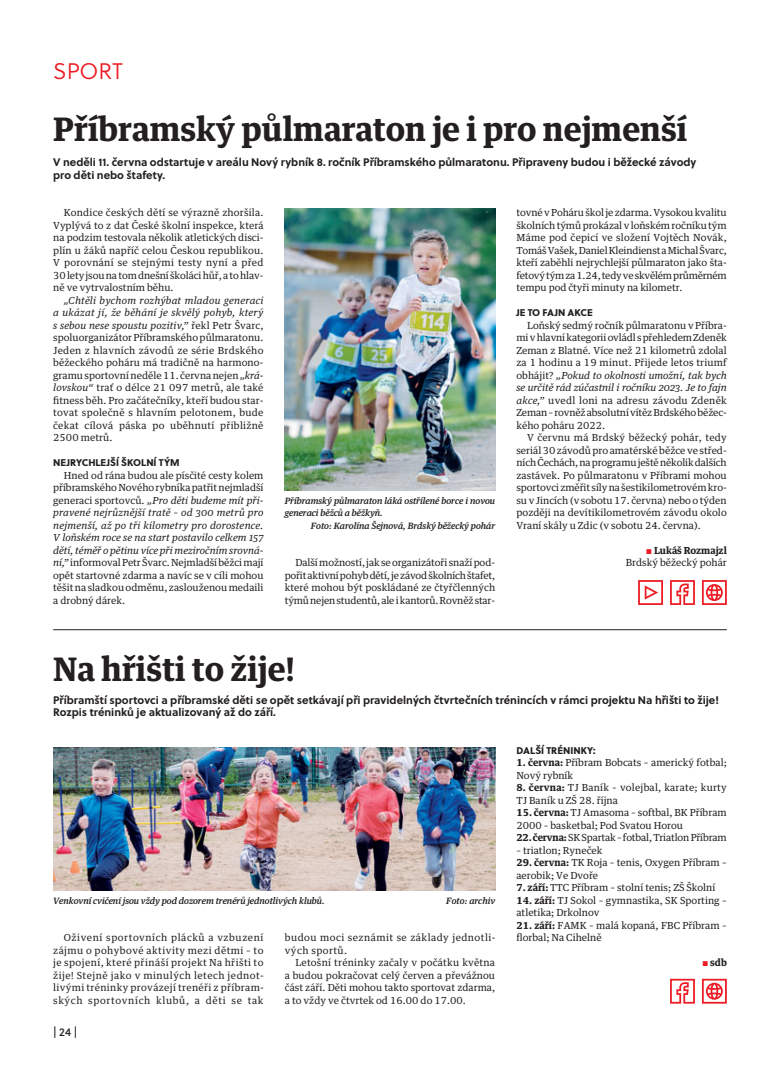
<style>
.page{position:relative;width:780px;height:1088px;background:#fff}
.page>*{position:absolute;margin:0;border:0;box-sizing:border-box;transform-origin:0 0}
.t1{font:700 32.5px "Guardian Text Egyp";color:#231f20}
.t2{font:22.5px "Soleil Lt";letter-spacing:-.005em;color:#ed1c24}
.t3{font:11.25px "Soleil Bk";color:#231f20}
.t4{font:700 11px/12.5px "Soleil";color:#231f20}
.t5{font:9.75px/12.5px "Guardian Text Egyp";color:#231f20;text-align:justify}
.t6{font:9.75px/12.5px "Guardian Text Egyp";letter-spacing:.02em;color:#231f20}
.t7{font:9.75px "Soleil Xb";color:#231f20}
.t8{font:9.75px/12.5px "Guardian Text Egyp";letter-spacing:.045em;color:#231f20}
.t9{font:700 9.75px "Guardian Text Egyp";color:#231f20}
.t10{font:italic 500 8.75px/12.5px "Guardian Text Egyp";color:#231f20}
.s1{font-style:italic}
.s2{font-family:"Soleil Bk";font-size:9.62px;color:#ed1c24}
.s3{font-weight:700}
.s4{font-family:"Soleil Bk";font-weight:400;font-size:9.62px;color:#ed1c24}
</style>
<div class="page">
<svg style="left:638px;top:580px;width:25px;height:25px"></svg>
<svg style="left:670px;top:580px;width:24px;height:25px"></svg>
<svg style="left:702px;top:580px;width:24px;height:25px"></svg>
<img style="left:285px;top:209px;width:210px;height:282px">
<svg style="left:670px;top:979px;width:24px;height:24px"></svg>
<svg style="left:702px;top:979px;width:24px;height:24px"></svg>
<img style="left:53px;top:748px;width:442px;height:143px">
<hr style="left:53px;top:629px;width:673px;height:1px;background:#231f20">
<h2 class="t2" style="left:53px;top:58px;width:71px">SPORT</h2>
<h1 class="t1" style="left:53px;top:114px;width:635px">Příbramský půlmaraton je i pro nejmenší</h1>
<p class="t4" style="left:53px;top:157px;width:644px">V neděli 11. června odstartuje v areálu Nový rybník 8. ročník Příbramského půlmaratonu. Připraveny budou i běžecké závody pro děti nebo štafety.</p>
<p class="t5" style="left:53px;top:207px;width:212px;text-indent:11px">Kondice českých dětí se výrazně zhoršila.<br>Vyplývá to z dat České školní inspekce, která na podzim testovala několik atletických disci&shy;plín u žáků napříč celou Českou republikou.<br>V porovnání se stejnými testy nyní a před 30 lety jsou na tom dnešní školáci hůř, a to hlav&shy;ně ve vytrvalostním běhu.</p>
<p class="t5" style="left:53px;top:295px;width:212px;text-indent:11px"><span class="s1">„Chtěli bychom rozhýbat mladou generaci a ukázat jí, že běhání je skvělý pohyb, který s sebou nese spoustu pozitiv,”</span> řekl Petr Švarc, spoluorganizátor Příbramského půlmaratonu.<br>Jeden z hlavních závodů ze série Brdského běžeckého poháru má tradičně na harmono&shy;gramu sportovní neděle 11. června nejen<span class="s1">„krá&shy;lovskou“</span> trať o délce 21 097 metrů, ale také fitness běh. Pro začátečníky, kteří budou star&shy;tovat společně s hlavním pelotonem, bude čekat cílová páska po uběhnutí přibližně 2500 metrů.</p>
<p class="t7" style="left:53px;top:459px;width:128px">NEJRYCHLEJŠÍ ŠKOLNÍ TÝM</p>
<p class="t5" style="left:53px;top:470px;width:212px;text-indent:11px">Hned od rána budou ale písčité cesty kolem příbramského Nového rybníka patřit nejmladší generaci sportovců. <span class="s1">„Pro děti budeme mít při&shy;pravené nejrůznější tratě – od 300 metrů pro nejmenší, až po tři kilometry pro dorostence.<br>V loňském roce se na start postavilo celkem 157 dětí, téměř o pětinu více při meziročním srovná&shy;ní,”</span> informoval Petr Švarc. Nejmladší běžci mají opět startovné zdarma a navíc se v cíli mohou těšit na sladkou odměnu, zaslouženou medaili a drobný dárek.</p>
<p class="t10" style="left:285px;top:495px;width:212px">Příbramský půlmaraton láká ostřílené borce i novou generaci běžců a běžkyň.</p>
<p class="t10" style="left:311px;top:520px;width:186px">Foto: Karolína Šejnová, Brdský běžecký pohár</p>
<p class="t5" style="left:285px;top:557px;width:212px;text-indent:11px">Další možností, jak se organizátoři snaží pod&shy;pořit aktivní pohyb dětí, je závod školních štafet, které mohou být poskládané ze čtyřčlenných týmů nejen studentů, ale i kantorů. Rovněž star-</p>
<p class="t5" style="left:516px;top:207px;width:212px">tovné v Poháru škol je zdarma. Vysokou kvalitu školních týmů prokázal v loňském ročníku tým Máme pod čepicí ve složení Vojtěch Novák, Tomáš Vašek, Daniel Kleindienst a Michal Švarc, kteří zaběhli nejrychlejší půlmaraton jako šta&shy;fetový tým za 1.24, tedy ve skvělém průměrném tempu pod čtyři minuty na kilometr.</p>
<p class="t7" style="left:516px;top:309px;width:78px">JE TO FAJN AKCE</p>
<p class="t5" style="left:516px;top:320px;width:212px;text-indent:11px">Loňský sedmý ročník půlmaratonu v Příbra&shy;mi v hlavní kategorii ovládl s přehledem Zdeněk Zeman z Blatné. Více než 21 kilometrů zdolal za 1 hodinu a 19 minut. Přijede letos triumf obhájit? <span class="s1">„Pokud to okolnosti umožní, tak bych se určitě rád zúčastnil i ročníku 2023. Je to fajn akce,”</span> uvedl loni na adresu závodu Zdeněk Zeman – rovněž absolutní vítěz Brdského běžec - kého poháru 2022.</p>
<p class="t5" style="left:516px;top:432px;width:212px;text-indent:11px">V červnu má Brdský běžecký pohár, tedy seriál 30 závodů pro amatérské běžce ve střed&shy;ních Čechách, na programu ještě několik dalších zastávek. Po půlmaratonu v Příbrami mohou sportovci změřit síly na šestikilometrovém kro&shy;su v Jincích (v sobotu 17. června) nebo o týden později na devítikilometrovém závodu okolo Vraní skály u Zdic (v sobotu 24. června).</p>
<p class="t5" style="left:625px;top:545px;width:102px;text-align:right"><span class="s2">S</span> <span class="s3">Lukáš Rozmajzl<br></span>Brdský běžecký pohár</p>
<h1 class="t1" style="left:53px;top:654px;width:243px">Na hřišti to žije!</h1>
<p class="t4" style="left:53px;top:694px;width:667px">Příbramští sportovci a příbramské děti se opět setkávají při pravidelných čtvrtečních trénincích v rámci projektu Na hřišti to žije!<br>Rozpis tréninků je aktualizovaný až do září.</p>
<p class="t10" style="left:53px;top:895px;width:273px">Venkovní cvičení jsou vždy pod dozorem trenérů jednotlivých klubů.</p>
<p class="t10" style="left:446px;top:895px;width:50px">Foto: archiv</p>
<p class="t5" style="left:53px;top:932px;width:212px;text-indent:11px">Oživení sportovních plácků a vzbuzení zájmu o pohybové aktivity mezi dětmi – to je spojení, které přináší projekt Na hřišti to žije! Stejně jako v minulých letech jednot&shy;livými tréninky provázejí trenéři z příbram&shy;ských sportovních klubů, a děti se tak</p>
<p class="t8" style="left:285px;top:932px;width:212px">budou moci seznámit se základy jednotli&shy;vých sportů.</p>
<p class="t5" style="left:285px;top:957px;width:212px;text-indent:11px">Letošní tréninky začaly v počátku května a budou pokračovat celý červen a převážnou část září. Děti mohou takto sportovat zdarma, a to vždy ve čtvrtek od 16.00 do 17.00.</p>
<p class="t3" style="left:53px;top:1026px;width:26px">| 24 |</p>
<p class="t7" style="left:516px;top:746px;width:81px">DALŠÍ TRÉNINKY:</p>
<p class="t5" style="left:516px;top:757px;width:212px"><span class="s3">1. června:</span> Příbram Bobcats – americký fotbal;<br>Nový rybník</p>
<p class="t6" style="left:516px;top:782px;width:212px"><span class="s3">8. června:</span> TJ Baník – volejbal, karate; kurty<br>TJ Baník u ZŠ 28. října</p>
<p class="t5" style="left:516px;top:807px;width:212px"><span class="s3">15. června:</span> TJ Amasoma – softbal, BK Příbram<br>2000 – basketbal; Pod Svatou Horou</p>
<p class="t5" style="left:516px;top:832px;width:212px"><span class="s3">22. června:</span> SK Spartak – fotbal, Triatlon Příbram</p>
<p class="t5" style="left:516px;top:845px;width:88px">– triatlon; Ryneček</p>
<p class="t5" style="left:516px;top:857px;width:212px"><span class="s3">29. června:</span> TK Roja – tenis, Oxygen Příbram – aerobik; Ve Dvoře</p>
<p class="t5" style="left:516px;top:882px;width:200px"><span class="s3">7. září:</span> TTC Příbram – stolní tenis; ZŠ Školní</p>
<p class="t5" style="left:516px;top:895px;width:212px"><span class="s3">14. září:</span> TJ Sokol – gymnastika, SK Sporting – atletika; Drkolnov</p>
<p class="t5" style="left:516px;top:920px;width:212px"><span class="s3">21. září:</span> FAMK – malá kopaná, FBC Příbram – florbal; Na Cihelně</p>
<p class="t9" style="left:702px;top:958px;width:26px"><span class="s4">S</span> sdb</p>
</div>
